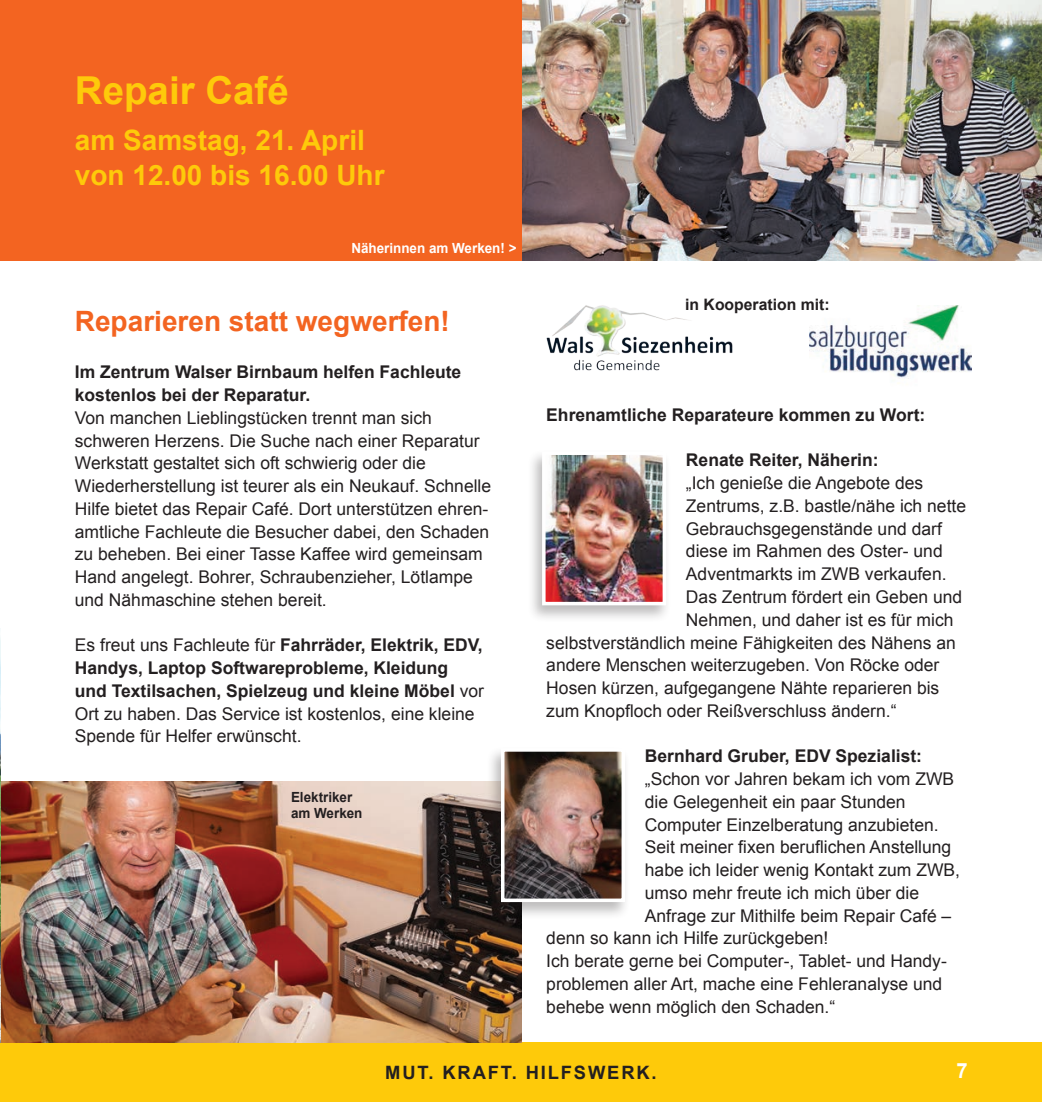
<style>
.page{position:relative;width:1042px;height:1102px;background:#fff}
.page>*{position:absolute;margin:0;border:0;box-sizing:border-box;transform-origin:0 0}
.t1{font:700 38.5px "Arial";color:#feca0a}
.t2{font:700 28px/35px "Arial";color:#feca0a}
.t3{font:700 28px "Arial";color:#f36421}
.t4{font:700 21px "Arial";color:#fff;scale:.96 1}
.t5{font:700 18.38px "Arial";letter-spacing:.1em;color:#231f20}
.t6{font:17.5px/22.8px "Arial";color:#231f20}
.t7{font:700 17.5px/22.8px "Arial";color:#231f20}
.t8{font:700 15.75px "Arial";color:#231f20}
.t9{font:700 14px "Arial";color:#fff;scale:.96 1}
.t10{font:700 14px/15.8px "Arial";color:#231f20;scale:.96 1}
.s1{font-weight:400}
</style>
<div class="page">
<img style="left:522px;top:0;width:520px;height:260px">
<div style="left:0;top:1042px;width:1042px;height:59px;background:#feca0a"></div>
<div style="left:0;top:0;width:522px;height:260px;background:#f36421"></div>
<img style="left:546px;top:305px;width:187px;height:66px">
<img style="left:810px;top:305px;width:161px;height:79px">
<img style="left:1px;top:781px;width:521px;height:261px">
<img style="left:0;top:637px;width:1px;height:405px">
<div style="left:487px;top:746px;width:143px;height:173px;background:#231f20;opacity:.3"></div>
<img style="left:506px;top:753px;width:114px;height:143px">
<div style="left:501px;top:748px;width:124px;height:153px;border:4px solid #fff"></div>
<div style="left:528px;top:449px;width:143px;height:174px;background:#231f20;opacity:.3"></div>
<img style="left:547px;top:456px;width:114px;height:144px">
<div style="left:542px;top:451px;width:124px;height:154px;border:4px solid #fff"></div>
<h1 class="t1" style="left:75px;top:65px;width:215px">Repair Café</h1>
<h2 class="t2" style="left:75px;top:123px;width:311px">am Samstag, 21. April von 12.00 bis 16.00 Uhr</h2>
<p class="t9" style="left:351px;top:239px;width:174px">Näherinnen am Werken! &gt;</p>
<h2 class="t3" style="left:75px;top:302px;width:376px">Reparieren statt wegwerfen!</h2>
<p class="t7" style="left:75px;top:361px;width:388px">Im Zentrum Walser Birnbaum helfen Fachleute kostenlos bei der Reparatur.</p>
<p class="t6" style="left:75px;top:406px;width:418px">Von manchen Lieblingstücken trennt man sich schweren Herzens. Die Suche nach einer Reparatur Werkstatt gestaltet sich oft schwierig oder die Wiederherstellung ist teurer als ein Neukauf. Schnelle Hilfe bietet das Repair Café. Dort unterstützen ehren&shy;amtliche Fachleute die Besucher dabei, den Schaden zu beheben. Bei einer Tasse Kaffee wird gemeinsam Hand angelegt. Bohrer, Schraubenzieher, Lötlampe und Nähmaschine stehen bereit.</p>
<p class="t7" style="left:75px;top:634px;width:411px"><span class="s1">Es freut uns Fachleute für</span> Fahrräder, Elektrik, EDV, Handys, Laptop Softwareprobleme, Kleidung und Textilsachen, Spielzeug und kleine Möbel <span class="s1">vor Ort zu haben. Das Service ist kostenlos, eine kleine Spende für Helfer erwünscht.</span></p>
<p class="t10" style="left:291px;top:789px;width:76px">Elektriker am Werken</p>
<p class="t8" style="left:685px;top:294px;width:146px">in Kooperation mit:</p>
<p class="t7" style="left:546px;top:404px;width:380px">Ehrenamtliche Reparateure kommen zu Wort:</p>
<p class="t7" style="left:686px;top:449px;width:194px">Renate Reiter, Näherin:</p>
<p class="t6" style="left:686px;top:471px;width:239px">„Ich genieße die Angebote des</p>
<p class="t6" style="left:686px;top:494px;width:282px">Zentrums, z.B. bastle/nähe ich nette</p>
<p class="t6" style="left:686px;top:517px;width:257px">Gebrauchsgegenstände und darf</p>
<p class="t6" style="left:686px;top:540px;width:258px">diese im Rahmen des Oster- und</p>
<p class="t6" style="left:686px;top:562px;width:262px">Adventmarkts im ZWB verkaufen.</p>
<p class="t6" style="left:686px;top:585px;width:278px">Das Zentrum fördert ein Geben und</p>
<p class="t6" style="left:686px;top:608px;width:269px">Nehmen, und daher ist es für mich</p>
<p class="t6" style="left:546px;top:631px;width:411px">selbstverständlich meine Fähigkeiten des Nähens an</p>
<p class="t6" style="left:546px;top:653px;width:395px">andere Menschen weiterzugeben. Von Röcke oder</p>
<p class="t6" style="left:546px;top:676px;width:394px">Hosen kürzen, aufgegangene Nähte reparieren bis</p>
<p class="t6" style="left:546px;top:699px;width:352px">zum Knopfloch oder Reißverschluss ändern.“</p>
<p class="t7" style="left:645px;top:745px;width:279px">Bernhard Gruber, EDV Spezialist:</p>
<p class="t6" style="left:645px;top:767px;width:311px">„Schon vor Jahren bekam ich vom ZWB</p>
<p class="t6" style="left:645px;top:790px;width:262px">die Gelegenheit ein paar Stunden</p>
<p class="t6" style="left:645px;top:813px;width:295px">Computer Einzelberatung anzubieten.</p>
<p class="t6" style="left:645px;top:835px;width:308px">Seit meiner fixen beruf-l ichen Anstellung</p>
<p class="t6" style="left:645px;top:858px;width:317px">habe ich leider wenig Kontakt zum ZWB,</p>
<p class="t6" style="left:645px;top:881px;width:276px">umso mehr freute ich mich über die</p>
<p class="t6" style="left:645px;top:904px;width:308px">Anfrage zur Mithilfe beim Repair Café –</p>
<p class="t6" style="left:546px;top:926px;width:284px">denn so kann ich Hilfe zurückgeben!</p>
<p class="t6" style="left:546px;top:949px;width:402px">Ich berate gerne bei Computer-, Tablet- und Handy-</p>
<p class="t6" style="left:546px;top:972px;width:397px">problemen aller Art, mache eine Fehleranalyse und</p>
<p class="t6" style="left:546px;top:995px;width:290px">behebe wenn möglich den Schaden.“</p>
<p class="t5" style="left:385px;top:1060px;width:273px">MUT. KRAFT. HILFSWERK.</p>
<p class="t4" style="left:956px;top:1056px;width:13px">7</p>
</div>
